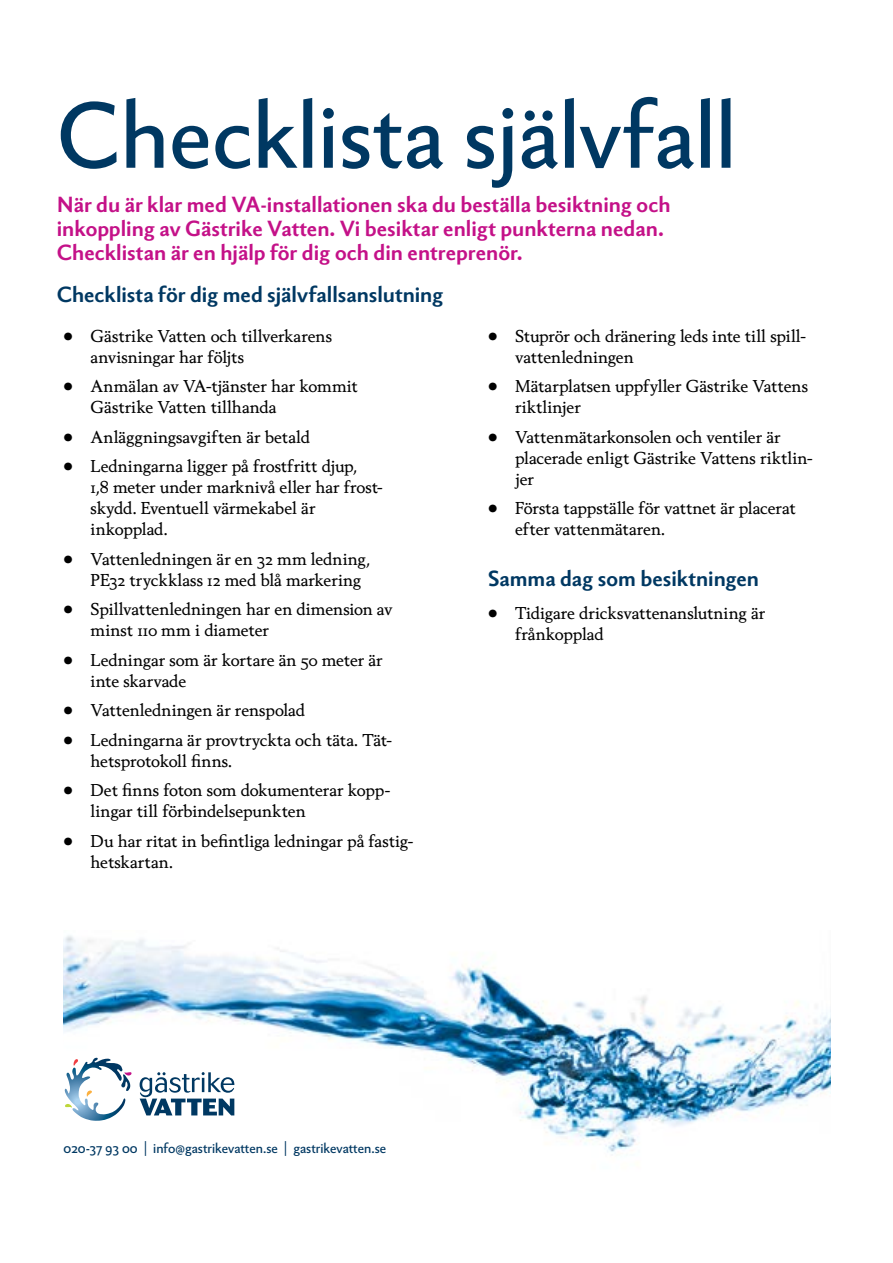
<style>
.page{position:relative;width:893px;height:1263px;background:#fff}
.page>*{position:absolute;margin:0;border:0;box-sizing:border-box;transform-origin:0 0}
.t1{font:90px "Berling Nova Sans Pro";color:#003862}
.t2{font:700 21px/24px "Berling Nova Sans Pro";color:#c41188}
.t3{font:700 21px "Berling Nova Sans Pro";letter-spacing:-.005em;color:#003862}
.t4{font:16.5px/21px "Berling Nova Text Pro";letter-spacing:-.005em;color:#000}
.t5{font:13.5px "Berling Nova Sans Pro";color:#003862}
</style>
<div class="page">
<img style="left:64px;top:935px;width:766px;height:217px">
<svg style="left:64px;top:1058px;width:68px;height:63px"></svg>
<svg style="left:140px;top:1072px;width:94px;height:43px"></svg>
<h1 class="t1" style="left:57px;top:69px;width:681px">Checklista självfall</h1>
<p class="t2" style="left:57px;top:191px;width:615px">När du är klar med VA-installationen ska du beställa besiktning och inkoppling av Gästrike Vatten. Vi besiktar enligt punkterna nedan.<br>Checklistan är en hjälp för dig och din entreprenör.</p>
<p class="t3" style="left:57px;top:279px;width:388px">Checklista för dig med självfallsanslutning</p>
<p class="t4" style="left:91px;top:325px;width:243px;text-indent:-27px">• Gästrike Vatten och tillverkarens anvisningar har följts</p>
<p class="t4" style="left:91px;top:375px;width:269px;text-indent:-27px">• Anmälan av VA-tjänster har kommit<br>Gästrike Vatten tillhanda</p>
<p class="t4" style="left:64px;top:426px;width:248px">• Anläggningsavgiften är betald</p>
<p class="t4" style="left:91px;top:455px;width:294px;text-indent:-27px">• Ledningarna ligger på frostfritt djup,<br>1,8 meter under marknivå eller har frost&shy;skydd. Eventuell värmekabel är inkopplad.</p>
<p class="t4" style="left:91px;top:548px;width:281px;text-indent:-27px">• Vattenledningen är en 32 mm ledning,<br>PE32 tryckklass 12 med blå markering</p>
<p class="t4" style="left:91px;top:598px;width:304px;text-indent:-27px">• Spillvattenledningen har en dimension av minst 110 mm i diameter</p>
<p class="t4" style="left:91px;top:649px;width:294px;text-indent:-27px">• Ledningar som är kortare än 50 meter är inte skarvade</p>
<p class="t4" style="left:64px;top:699px;width:243px">• Vattenledningen är renspolad</p>
<p class="t4" style="left:91px;top:729px;width:303px;text-indent:-27px">• Ledningarna är provtryckta och täta. Tät&shy;hetsprotokoll finns.</p>
<p class="t4" style="left:91px;top:779px;width:301px;text-indent:-27px">• Det finns foton som dokumenterar kopp&shy;lingar till förbindelsepunkten</p>
<p class="t4" style="left:91px;top:830px;width:325px;text-indent:-27px">• Du har ritat in befintliga ledningar på fastig&shy;hetskartan.</p>
<p class="t4" style="left:515px;top:325px;width:293px;text-indent:-27px">• Stuprör och dränering leds inte till spill&shy;vattenledningen</p>
<p class="t4" style="left:515px;top:375px;width:294px;text-indent:-27px">• Mätarplatsen uppfyller Gästrike Vattens riktlinjer</p>
<p class="t4" style="left:515px;top:426px;width:299px;text-indent:-27px">• Vattenmätarkonsolen och ventiler är placerade enligt Gästrike Vattens riktlin&shy;jer</p>
<p class="t4" style="left:515px;top:497px;width:282px;text-indent:-27px">• Första tappställe för vattnet är placerat efter vattenmätaren.</p>
<p class="t3" style="left:488px;top:563px;width:273px">Samma dag som besiktningen</p>
<p class="t4" style="left:515px;top:602px;width:252px;text-indent:-27px">• Tidigare dricksvattenanslutning är frånkopplad</p>
<p class="t5" style="left:64px;top:1138px;width:324px">020-37 93 00 | info@gastrikevatten.se | gastrikevatten.se</p>
</div>
